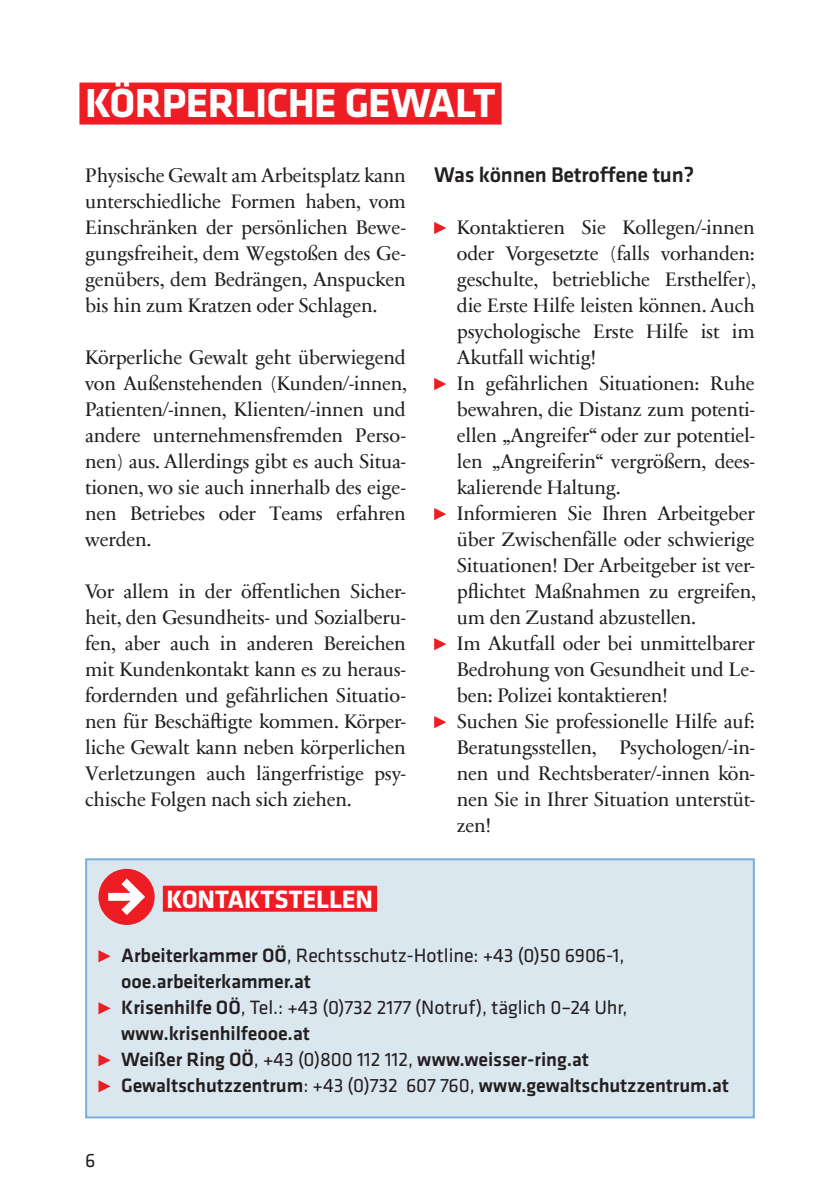
<style>
.page{position:relative;width:840px;height:1191px;background:#fff}
.page>*{position:absolute;margin:0;border:0;box-sizing:border-box;transform-origin:0 0}
.t1{font:700 42px "Klavika Basic";letter-spacing:-.015em;color:#fff}
.t2{font:700 26px "Klavika Basic";letter-spacing:-.005em;color:#fff}
.t3{font:500 22px "Klavika Basic";letter-spacing:-.01em;color:#231f20}
.t4{font:20px/26px "Sabon Next Com";letter-spacing:-.01em;color:#231f20;text-align:justify}
.t5{font:500 20px/26px "Klavika Basic";letter-spacing:-.005em;color:#231f20}
.t6{font:20px "Klavika Basic";color:#231f20}
.s1{font-weight:400}
</style>
<div class="page">
<svg style="left:434px;top:222px;width:12px;height:12px"></svg>
<svg style="left:434px;top:378px;width:12px;height:12px"></svg>
<svg style="left:434px;top:508px;width:12px;height:12px"></svg>
<svg style="left:434px;top:638px;width:12px;height:12px"></svg>
<svg style="left:434px;top:716px;width:12px;height:12px"></svg>
<div style="left:79px;top:83px;width:422px;height:42px;background:#ee1d23"></div>
<div style="left:86px;top:859px;width:667px;height:258px;background:#dae7ee"></div>
<div style="left:163px;top:885px;width:214px;height:26px;background:#ee1d23"></div>
<svg style="left:98px;top:950px;width:13px;height:12px"></svg>
<svg style="left:98px;top:1002px;width:13px;height:12px"></svg>
<svg style="left:98px;top:1054px;width:13px;height:12px"></svg>
<svg style="left:98px;top:1080px;width:13px;height:12px"></svg>
<div style="left:85px;top:858px;width:669px;height:260px;border:2px solid #79aede"></div>
<div style="left:98px;top:869px;width:57px;height:56px;background:#ee1d23;border-radius:50%"></div>
<svg style="left:108px;top:878px;width:37px;height:37px"></svg>
<h1 class="t1" style="left:85px;top:72px;width:411px">KÖRPERLICHE GEWALT</h1>
<p class="t4" style="left:85px;top:161px;width:322px">Physische Gewalt am Arbeitsplatz kann unterschiedliche Formen haben, vom Einschränken der persönlichen Bewe&shy;gungsfreiheit, dem Wegstoßen des Ge&shy;genübers, dem Bedrängen, Anspucken bis hin zum Kratzen oder Schlagen.</p>
<p class="t4" style="left:85px;top:343px;width:323px">Körperliche Gewalt geht überwiegend von Außenstehenden (Kunden/-innen, Patienten/-innen, Klienten/-innen und andere unternehmensfremden Perso&shy;nen) aus. Allerdings gibt es auch Situa&shy;tionen, wo sie auch innerhalb des eige&shy;nen Betriebes oder Teams erfahren werden.</p>
<p class="t4" style="left:85px;top:577px;width:322px">Vor allem in der öffentlichen Sicher&shy;heit, den Gesundheits- und Sozialberu&shy;fen, aber auch in anderen Bereichen mit Kundenkontakt kann es zu heraus&shy;fordernden und gefährlichen Situatio&shy;nen für Beschäftigte kommen. Körper&shy;liche Gewalt kann neben körperlichen Verletzungen auch längerfristige psy&shy;chische Folgen nach sich ziehen.</p>
<p class="t3" style="left:434px;top:160px;width:261px">Was können Betroffene tun?</p>
<p class="t4" style="left:456px;top:213px;width:301px;text-align:left">Kontaktieren Sie Kollegen/-innen oder Vorgesetzte (falls vorhanden: geschulte, betriebliche Ersthelfer), die Erste Hilfe leisten können. Auch psychologische Erste Hilfe ist im Akutfall wichtig!<br>In gefährlichen Situationen: Ruhe bewahren, die Distanz zum potenti&shy;ellen „Angreifer“ oder zur potentiel&shy;len „Angreiferin“ vergrößern, dees&shy;kalierende Haltung.<br>Informieren Sie Ihren Arbeitgeber über Zwischenfälle oder schwierige Situationen! Der Arbeitgeber ist ver&shy;pflichtet Maßnahmen zu ergreifen, um den Zustand abzustellen.<br>Im Akutfall oder bei unmittelbarer Bedrohung von Gesundheit und Le&shy;ben: Polizei kontaktieren!<br>Suchen Sie professionelle Hilfe auf:<br>Beratungsstellen, Psychologen/-in&shy;nen und Rechtsberater/-innen kön&shy;nen Sie in Ihrer Situation unterstüt&shy;zen!</p>
<p class="t6" style="left:85px;top:1147px;width:12px">6</p>
<h2 class="t2" style="left:166px;top:880px;width:208px">KONTAKTSTELLEN</h2>
<p class="t5" style="left:121px;top:942px;width:609px">Arbeiterkammer OÖ<span class="s1">, Rechtsschutz-Hotline: +43 (0)50 6906-1, </span>ooe.arbeiterkammer.at<br>Krisenhilfe OÖ<span class="s1">, Tel.: +43 (0)732 2177 (Notruf), täglich 0–24 Uhr, </span>www.krisenhilfeooe.at<br>Weißer Ring OÖ<span class="s1">, +43 (0)800 112 112,</span> www.weisser-ring.at Gewaltschutzzentrum<span class="s1">: +43 (0)732 607 760,</span> www.gewaltschutzzentrum.at</p>
</div>
